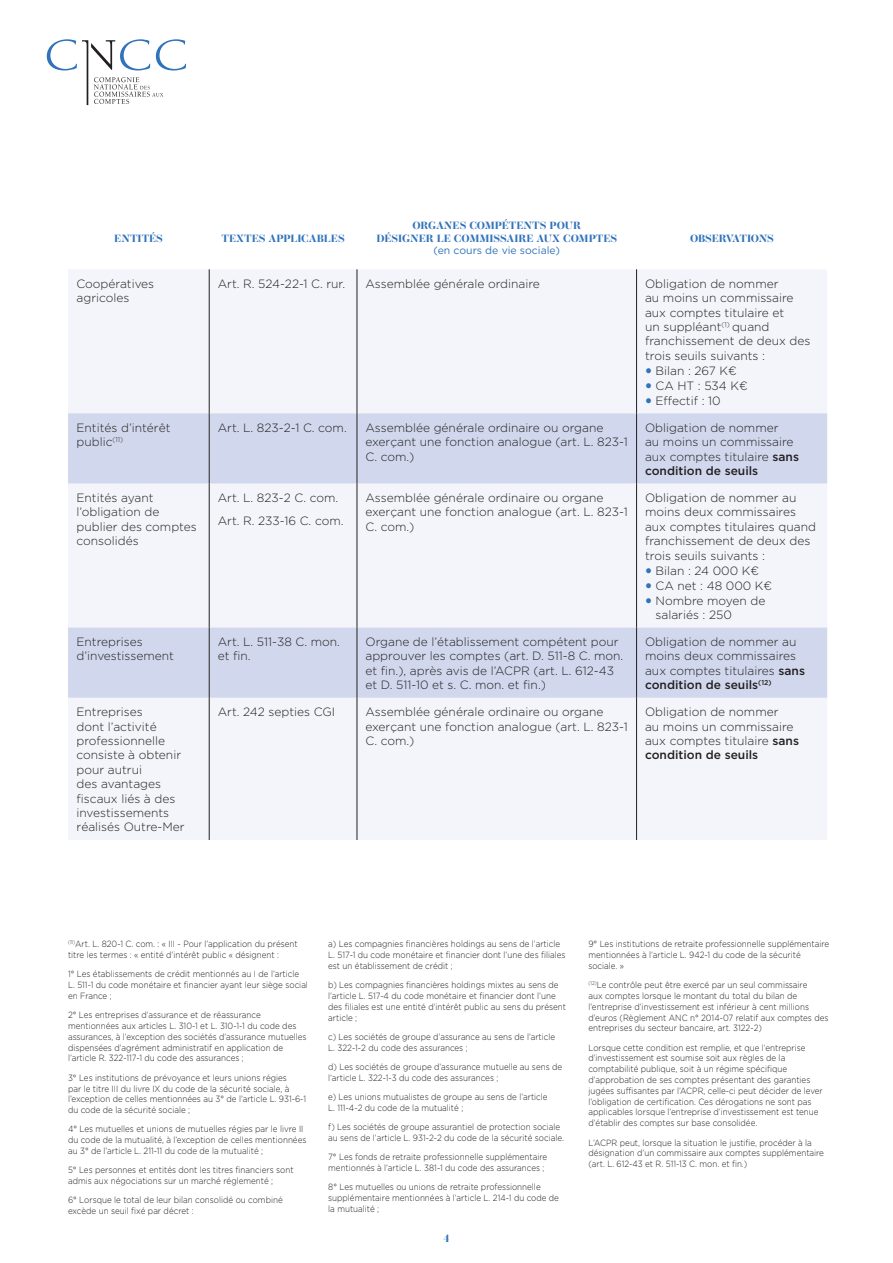
<style>
.page{position:relative;width:893px;height:1263px;background:#fff}
.page>*{position:absolute;margin:0;border:0;box-sizing:border-box;transform-origin:0 0}
.t1{font:300 12px/14.4px "Gotham HTF";color:#231f20}
.t2{font:700 10.5px/12.6px "Operetta 12";color:#3073ba;text-align:center}
.t3{font:10.5px "Gotham";color:#3073ba}
.t4{font:300 9px/10.8px "Gotham HTF";color:#231f20;scale:.9 1}
.s1{font-family:"Gotham";font-weight:900;font-size:15px;color:#3073ba}
.s2{font-family:"Gotham"}
.s3{font-weight:500}
</style>
<div class="page">
<div style="left:68px;top:269px;width:759px;height:571px;background:#f3f5fa"></div>
<svg style="left:68px;top:413px;width:759px;height:285px;fill:#eceff7"></svg>
<hr style="left:209px;top:413px;width:1px;height:70px;background:#231f20">
<hr style="left:357px;top:413px;width:1px;height:70px;background:#231f20">
<hr style="left:636px;top:413px;width:1px;height:70px;background:#231f20">
<hr style="left:209px;top:483px;width:1px;height:144px;background:#231f20">
<hr style="left:357px;top:483px;width:1px;height:144px;background:#231f20">
<hr style="left:636px;top:483px;width:1px;height:144px;background:#231f20">
<hr style="left:209px;top:627px;width:1px;height:71px;background:#231f20">
<hr style="left:357px;top:627px;width:1px;height:71px;background:#231f20">
<hr style="left:636px;top:627px;width:1px;height:71px;background:#231f20">
<hr style="left:209px;top:698px;width:1px;height:142px;background:#231f20">
<hr style="left:357px;top:698px;width:1px;height:142px;background:#231f20">
<hr style="left:636px;top:698px;width:1px;height:142px;background:#231f20">
<hr style="left:209px;top:269px;width:1px;height:144px;background:#231f20">
<hr style="left:357px;top:269px;width:1px;height:144px;background:#231f20">
<hr style="left:636px;top:269px;width:1px;height:144px;background:#231f20">
<svg style="left:47px;top:39px;width:139px;height:66px"></svg>
<p class="t2" style="left:114px;top:232px;width:50px">ENTITÉS</p>
<p class="t2" style="left:222px;top:232px;width:125px">TEXTES APPLICABLES</p>
<p class="t2" style="left:376px;top:219px;width:242px">ORGANES COMPÉTENTS POUR<br>DÉSIGNER LE COMMISSAIRE AUX COMPTES</p>
<p class="t3" style="left:433px;top:244px;width:128px">(en cours de vie sociale)</p>
<p class="t2" style="left:690px;top:232px;width:85px">OBSERVATIONS</p>
<h1 class="t1" style="left:77px;top:276px;width:79px">Coopératives agricoles</h1>
<h1 class="t1" style="left:218px;top:276px;width:129px">Art. R. 524-22-1 C. rur.</h1>
<h1 class="t1" style="left:365px;top:276px;width:176px">Assemblée générale ordinaire</h1>
<h1 class="t1" style="left:645px;top:276px;width:167px">Obligation de nommer<br>au moins un commissaire aux comptes titulaire et<br>un suppléant<sup>(1)</sup> quand franchissement de deux des trois seuils suivants :</h1>
<h1 class="t1" style="left:645px;top:363px;width:93px"><span class="s1">•</span> Bilan : 267 K<span class="s2">€</span></h1>
<h1 class="t1" style="left:645px;top:378px;width:104px"><span class="s1">•</span> CA HT : 534 K<span class="s2">€</span></h1>
<h1 class="t1" style="left:645px;top:393px;width:77px"><span class="s1">•</span> Effectif : 10</h1>
<h1 class="t1" style="left:77px;top:420px;width:95px">Entités d’intérêt public<sup>(11)</sup></h1>
<h1 class="t1" style="left:218px;top:420px;width:131px">Art. L. 823-2-1 C. com.</h1>
<h1 class="t1" style="left:365px;top:420px;width:264px">Assemblée générale ordinaire ou organe exerçant une fonction analogue (art. L. 823-1<br>C. com.)</h1>
<h1 class="t1" style="left:645px;top:420px;width:155px">Obligation de nommer<br>au moins un commissaire aux comptes titulaire <span class="s3">sans condition de seuils</span></h1>
<h1 class="t1" style="left:77px;top:490px;width:122px">Entités ayant l’obligation de publier des comptes consolidés</h1>
<h1 class="t1" style="left:218px;top:486px;width:127px;line-height:23px">Art. L. 823-2 C. com.<br>Art. R. 233-16 C. com.</h1>
<h1 class="t1" style="left:365px;top:490px;width:264px">Assemblée générale ordinaire ou organe exerçant une fonction analogue (art. L. 823-1<br>C. com.)</h1>
<h1 class="t1" style="left:645px;top:490px;width:172px">Obligation de nommer au moins deux commissaires aux comptes titulaires quand franchissement de deux des trois seuils suivants :</h1>
<h1 class="t1" style="left:645px;top:563px;width:116px"><span class="s1">•</span> Bilan : 24 000 K<span class="s2">€</span></h1>
<h1 class="t1" style="left:645px;top:578px;width:129px"><span class="s1">•</span> CA net : 48 000 K<span class="s2">€</span></h1>
<h1 class="t1" style="left:655px;top:593px;width:111px;text-indent:-10px"><span class="s1">•</span> Nombre moyen de salariés : 250</h1>
<h1 class="t1" style="left:77px;top:634px;width:99px">Entreprises d’investissement</h1>
<h1 class="t1" style="left:218px;top:634px;width:124px">Art. L. 511-38 C. mon. et fin.</h1>
<h1 class="t1" style="left:365px;top:634px;width:259px">Organe de l’établissement compétent pour approuver les comptes (art. D. 511-8 C. mon. et fin.), après avis de l’ACPR (art. L. 612-43 et D. 511-10 et s. C. mon. et fin.)</h1>
<h1 class="t1" style="left:645px;top:634px;width:161px">Obligation de nommer au moins deux commissaires aux comptes titulaires <span class="s3">sans condition de seuils</span><sup>(12)</sup></h1>
<h1 class="t1" style="left:77px;top:705px;width:110px">Entreprises<br>dont l’activité professionnelle consiste à obtenir pour autrui<br>des avantages fiscaux liés à des investissements réalisés Outre-Mer</h1>
<h1 class="t1" style="left:218px;top:705px;width:119px">Art. 242 septies CGI</h1>
<h1 class="t1" style="left:365px;top:705px;width:264px">Assemblée générale ordinaire ou organe exerçant une fonction analogue (art. L. 823-1<br>C. com.)</h1>
<h1 class="t1" style="left:645px;top:705px;width:155px">Obligation de nommer<br>au moins un commissaire aux comptes titulaire <span class="s3">sans condition de seuils</span></h1>
<p class="t4" style="left:68px;top:938px;width:257px"><sup>(11)</sup>Art. L. 820-1 C. com. : « III - Pour l’application du présent titre les termes : « entité d’intérêt public « désignent :</p>
<p class="t4" style="left:68px;top:968px;width:268px">1° Les établissements de crédit mentionnés au I de l’article<br>L. 511-1 du code monétaire et financier ayant leur siège social en France ;</p>
<p class="t4" style="left:68px;top:1009px;width:266px">2° Les entreprises d’assurance et de réassurance mentionnées aux articles L. 310-1 et L. 310-1-1 du code des assurances, à l’exception des sociétés d’assurance mutuelles dispensées d’agrément administratif en application de l’article R. 322-117-1 du code des assurances ;</p>
<p class="t4" style="left:68px;top:1072px;width:266px">3° Les institutions de prévoyance et leurs unions régies<br>par le titre III du livre IX du code de la sécurité sociale, à l’exception de celles mentionnées au 3° de l’article L. 931-6-1 du code de la sécurité sociale ;</p>
<p class="t4" style="left:68px;top:1124px;width:266px">4° Les mutuelles et unions de mutuelles régies par le livre II du code de la mutualité, à l’exception de celles mentionnées au 3° de l’article L. 211-11 du code de la mutualité ;</p>
<p class="t4" style="left:68px;top:1165px;width:252px">5° Les personnes et entités dont les titres financiers sont admis aux négociations sur un marché réglementé ;</p>
<p class="t4" style="left:68px;top:1195px;width:240px">6° Lorsque le total de leur bilan consolidé ou combiné excède un seuil fixé par décret :</p>
<p class="t4" style="left:328px;top:938px;width:265px">a) Les compagnies financières holdings au sens de l’article<br>L. 517-1 du code monétaire et financier dont l’une des filiales est un établissement de crédit ;</p>
<p class="t4" style="left:328px;top:979px;width:266px">b) Les compagnies financières holdings mixtes au sens de l’article L. 517-4 du code monétaire et financier dont l’une des filiales est une entité d’intérêt public au sens du présent article ;</p>
<p class="t4" style="left:328px;top:1031px;width:254px">c) Les sociétés de groupe d’assurance au sens de l’article<br>L. 322-1-2 du code des assurances ;</p>
<p class="t4" style="left:328px;top:1061px;width:261px">d) Les sociétés de groupe d’assurance mutuelle au sens de l’article L. 322-1-3 du code des assurances ;</p>
<p class="t4" style="left:328px;top:1091px;width:245px">e) Les unions mutualistes de groupe au sens de l’article<br>L. 111-4-2 du code de la mutualité ;</p>
<p class="t4" style="left:328px;top:1121px;width:263px">f) Les sociétés de groupe assurantiel de protection sociale au sens de l’article L. 931-2-2 du code de la sécurité sociale.</p>
<p class="t4" style="left:328px;top:1151px;width:245px">7° Les fonds de retraite professionnelle supplémentaire mentionnés à l’article L. 381-1 du code des assurances ;</p>
<p class="t4" style="left:328px;top:1182px;width:258px">8° Les mutuelles ou unions de retraite professionnelle supplémentaire mentionnées à l’article L. 214-1 du code de la mutualité ;</p>
<p class="t2" style="left:443px;top:1232px;width:8px">4</p>
<p class="t4" style="left:588px;top:938px;width:269px">9° Les institutions de retraite professionnelle supplémentaire mentionnées à l’article L. 942-1 du code de la sécurité sociale. »</p>
<p class="t4" style="left:588px;top:979px;width:268px"><sup>(12)</sup>Le contrôle peut être exercé par un seul commissaire<br>aux comptes lorsque le montant du total du bilan de l’entreprise d’investissement est inférieur à cent millions d’euros (Règlement ANC n° 2014-07 relatif aux comptes des entreprises du secteur bancaire, art. 3122-2)</p>
<p class="t4" style="left:588px;top:1042px;width:262px">Lorsque cette condition est remplie, et que l’entreprise d’investissement est soumise soit aux règles de la comptabilité publique, soit à un régime spécifique d’approbation de ses comptes présentant des garanties jugées suffisantes par l’ACPR, celle-ci peut décider de lever l’obligation de certification. Ces dérogations ne sont pas applicables lorsque l’entreprise d’investissement est tenue d’établir des comptes sur base consolidée.</p>
<p class="t4" style="left:588px;top:1137px;width:263px">L’ACPR peut, lorsque la situation le justifie, procéder à la désignation d’un commissaire aux comptes supplémentaire (art. L. 612-43 et R. 511-13 C. mon. et fin.)</p>
</div>
